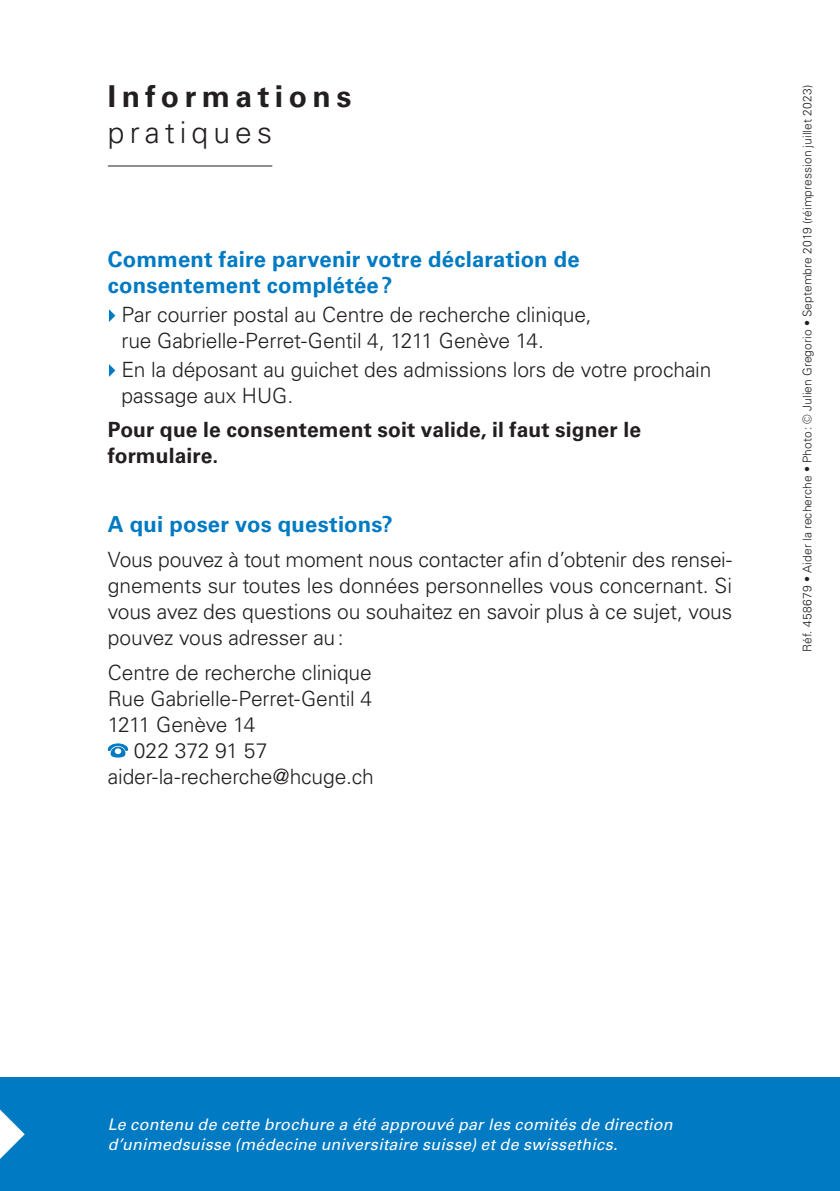
<style>
.page{position:relative;width:840px;height:1191px;background:#fff}
.page>*{position:absolute;margin:0;border:0;box-sizing:border-box;transform-origin:0 0}
.t1{font:700 30px "Univers LT Pro 65";letter-spacing:.18em;color:#231f20}
.t2{font:300 30px "Univers LT Pro 45";letter-spacing:.17em;color:#231f20}
.t3{font:700 22px/26px "Univers LT Pro 65";letter-spacing:.01em;color:#007ac2}
.t4{font:300 21px/26px "Univers LT Pro 45";letter-spacing:-.01em;color:#231f20}
.t5{font:700 21px/26px "Univers LT Pro 65";letter-spacing:.005em;color:#231f20}
.t6{font:italic 16px/20px "Univers LT Pro 55";letter-spacing:.015em;color:#fff}
.t7{font:300 12px "Univers LT Pro 45";letter-spacing:.01em;color:#231f20}
</style>
<div class="page">
<svg style="left:109px;top:309px;width:6px;height:13px"></svg>
<svg style="left:109px;top:364px;width:6px;height:13px"></svg>
<svg style="left:108px;top:743px;width:20px;height:14px"></svg>
<hr style="left:108px;top:165px;width:164px;height:1px;background:#231f20">
<div style="left:0;top:1077px;width:839px;height:114px;background:#007ac2"></div>
<svg style="left:0;top:1109px;width:25px;height:50px"></svg>
<h1 class="t1" style="left:108px;top:75px;width:245px">Informations</h1>
<h1 class="t2" style="left:108px;top:112px;width:166px">pratiques</h1>
<p class="t3" style="left:108px;top:245px;width:473px">Comment faire parvenir votre déclaration de consentement complétée?</p>
<p class="t4" style="left:121px;top:301px;width:471px">Par courrier postal au Centre de recherche clinique, rue Gabrielle-Perret-Gentil 4, 1211 Genève 14.</p>
<p class="t4" style="left:121px;top:356px;width:591px">En la déposant au guichet des admissions lors de votre prochain passage aux HUG.</p>
<p class="t5" style="left:108px;top:416px;width:534px">Pour que le consentement soit valide, il faut signer le formulaire.</p>
<p class="t3" style="left:108px;top:510px;width:286px">A qui poser vos questions?</p>
<p class="t4" style="left:108px;top:546px;width:625px;text-align:justify">Vous pouvez à tout moment nous contacter afin d’obtenir des rensei&shy;gnements sur toutes les données personnelles vous concernant. Si vous avez des questions ou souhaitez en savoir plus à ce sujet, vous pouvez vous adresser au:</p>
<p class="t4" style="left:108px;top:658px;width:265px">Centre de recherche clinique</p>
<p class="t4" style="left:108px;top:684px;width:266px">Rue Gabrielle-Perret-Gentil 4</p>
<p class="t4" style="left:108px;top:710px;width:149px">1211 Genève 14</p>
<p class="t4" style="left:134px;top:736px;width:135px">022 372 91 57</p>
<p class="t4" style="left:108px;top:762px;width:267px">aider-la-recherche@hcuge.ch</p>
<p class="t7" style="left:799px;top:652px;width:568px;rotate:-90deg">Réf. 458679 • Aider la recherche • Photo: © Julien Gregorio • Septembre 2019 (réimpression juillet 2023)</p>
<p class="t6" style="left:108px;top:1113px;width:566px">Le contenu de cette brochure a été approuvé par les comités de direction d’unimedsuisse (médecine universitaire suisse) et de swissethics.</p>
</div>
